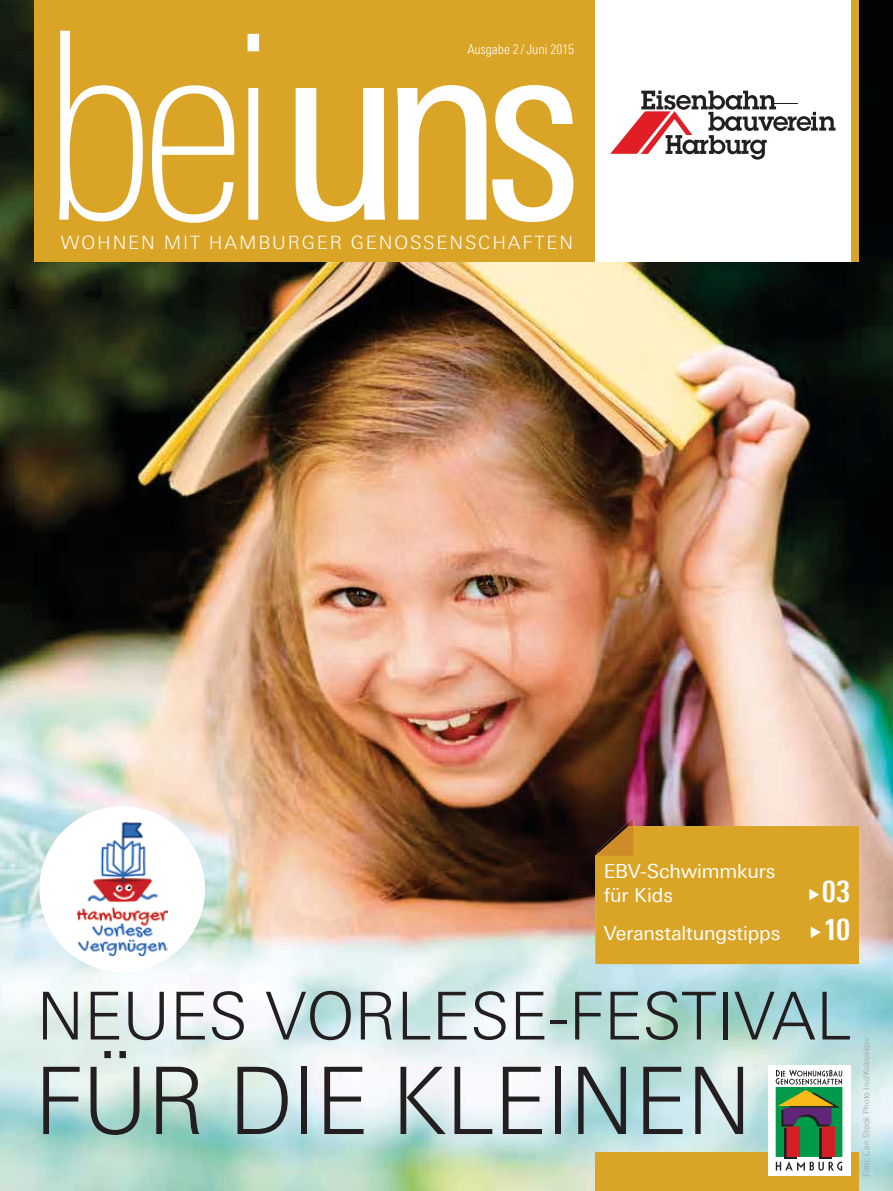
<style>
.page{position:relative;width:893px;height:1191px;background:#fff}
.page>*{position:absolute;margin:0;border:0;box-sizing:border-box;transform-origin:0 0}
.t1{font:100 261.3px "Linotype Univers 220 Cn";color:#fff}
.t2{font:300 93px "Linotype Univers 330";letter-spacing:-.01em;color:#231f20;scale:.95 1}
.t3{font:300 66px "Linotype Univers 330";letter-spacing:-.005em;color:#231f20}
.t4{font:700 30px "Linotype Univers 620 Cn";color:#fff}
.t5{font:19.5px/24px "Linotype Univers 430";letter-spacing:-.01em;color:#fff}
.t6{font:300 18.45px "Linotype Univers 330";letter-spacing:.1em;color:#fff}
.t7{font:300 13.5px "Linotype Univers 320 Cn";color:#fff}
.t8{font:300 8.25px "Linotype Univers 330";letter-spacing:.015em;color:#99999a}
.s1{font-family:"Linotype Univers 420 Cn";font-weight:400}
</style>
<div class="page">
<img style="left:0;top:0;width:893px;height:1190px">
<div style="left:34px;top:0;width:561px;height:262px;background:#daa427"></div>
<div style="left:850px;top:0;width:9px;height:262px;background:#daa427"></div>
<div style="left:595px;top:0;width:255px;height:262px;background:#fff"></div>
<div style="left:595px;top:1152px;width:264px;height:38px;background:#daa427"></div>
<div style="left:768px;top:1065px;width:82px;height:111px;background:#fff"></div>
<div style="left:776px;top:1087px;width:66px;height:69px;background:#009a4a"></div>
<svg style="left:820px;top:1129px;width:12px;height:30px"></svg>
<svg style="left:784px;top:1129px;width:13px;height:30px"></svg>
<svg style="left:776px;top:1069px;width:66px;height:15px"></svg>
<svg style="left:779px;top:1090px;width:61px;height:36px"></svg>
<div style="left:787px;top:1127px;width:12px;height:29px;background:#d51f26"></div>
<div style="left:787px;top:1126px;width:13px;height:30px;border:1px solid #d51f26"></div>
<div style="left:822px;top:1127px;width:13px;height:29px;background:#d51f26"></div>
<svg style="left:776px;top:1161px;width:66px;height:9px"></svg>
<div style="left:39px;top:806px;width:166px;height:166px;background:#fff;border-radius:50%"></div>
<img style="left:77px;top:822px;width:90px;height:133px">
<svg style="left:610px;top:91px;width:225px;height:69px"></svg>
<img style="left:597px;top:819px;width:36px;height:7px">
<div style="left:595px;top:826px;width:264px;height:138px;background:#daa427"></div>
<h1 class="t1" style="left:40px;top:31px;width:544px">bei<span class="s1">uns</span></h1>
<p class="t6" style="left:61px;top:236px;width:514px">WOHNEN MIT HAMBURGER GENOSSENSCHAFTEN</p>
<p class="t7" style="left:467px;top:44px;width:108px">Ausgabe 2 / Juni 2015</p>
<p class="t5" style="left:604px;top:862px;width:173px">EBV-Schwimmkurs für Kids</p>
<h3 class="t4" style="left:822px;top:880px;width:30px">03</h3>
<p class="t5" style="left:604px;top:923px;width:178px">Veranstaltungstipps</p>
<h3 class="t4" style="left:823px;top:918px;width:29px">10</h3>
<h3 class="t3" style="left:37px;top:991px;width:816px">NEUES VORLESE-FESTIVAL</h3>
<h2 class="t2" style="left:34px;top:1066px;width:757px">FÜR DIE KLEINEN</h2>
<p class="t8" style="left:863px;top:1177px;width:141px;rotate:-90deg">Foto: Can Stock Photo Inc/Kobyakov</p>
</div>
